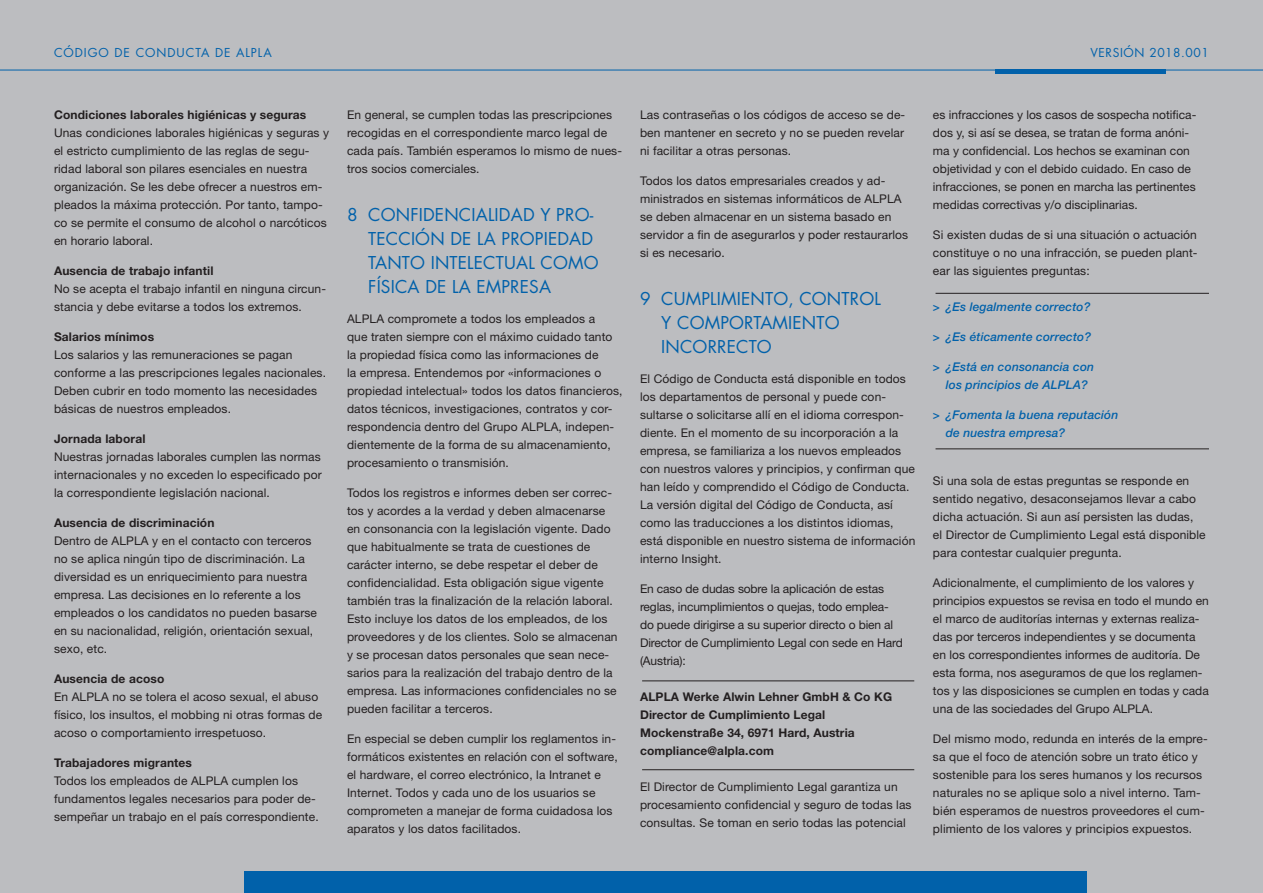
<style>
.page{position:relative;width:1263px;height:893px;background:#bcbdc0}
.page>*{position:absolute;margin:0;border:0;box-sizing:border-box;transform-origin:0 0}
.t1{font:17.25px/24px "Futura Std";letter-spacing:.01em;color:#0161aa}
.t2{font:12px/18px "Helvetica Neue LT Std";letter-spacing:.01em;color:#231f20}
.t3{font:700 12px/18px "Helvetica Neue LT Std";letter-spacing:.01em;color:#231f20}
.t4{font:12px/18px "Helvetica Neue LT Std";letter-spacing:-.01em;color:#231f20}
.t5{font:italic 500 12px/18px "Helvetica Neue LT Std";letter-spacing:.01em;color:#0161aa;text-align:center}
.t6{font:12px "Futura Std";letter-spacing:.08em;color:#0161aa}
.t7{font:12px "Futura Std";letter-spacing:.05em;color:#0161aa}
</style>
<div class="page">
<hr style="left:0;top:70px;width:1263px;height:1px;background:#0161aa">
<hr style="left:996px;top:70px;width:170px;height:4px;background:#0161aa">
<div style="left:244px;top:872px;width:842px;height:21px;background:#0161aa"></div>
<hr style="left:935px;top:293px;width:274px;height:1px;background:#231f20">
<hr style="left:935px;top:449px;width:274px;height:1px;background:#231f20">
<hr style="left:642px;top:681px;width:272px;height:1px;background:#231f20">
<hr style="left:642px;top:769px;width:272px;height:1px;background:#231f20">
<p class="t6" style="left:54px;top:45px;width:219px">CÓDIGO DE CONDUCTA DE ALPLA</p>
<p class="t7" style="left:1090px;top:45px;width:120px">VERSIÓN 2018.001</p>
<p class="t3" style="left:54px;top:106px;width:254px">Condiciones laborales higiénicas y seguras</p>
<p class="t2" style="left:54px;top:124px;width:277px">Unas condiciones laborales higiénicas y seguras y el estricto cumplimiento de las reglas de segu&shy;ridad laboral son pilares esenciales en nuestra organización. Se les debe ofrecer a nuestros em&shy;pleados la máxima protección. Por tanto, tampo&shy;co se permite el consumo de alcohol o narcóticos en horario laboral.</p>
<p class="t3" style="left:54px;top:262px;width:161px">Ausencia de trabajo infantil</p>
<p class="t2" style="left:54px;top:280px;width:274px">No se acepta el trabajo infantil en ninguna circun&shy;stancia y debe evitarse a todos los extremos.</p>
<p class="t3" style="left:54px;top:328px;width:102px">Salarios mínimos</p>
<p class="t2" style="left:54px;top:346px;width:274px">Los salarios y las remuneraciones se pagan conforme a las prescripciones legales nacionales.<br>Deben cubrir en todo momento las necesidades básicas de nuestros empleados.</p>
<p class="t3" style="left:54px;top:430px;width:93px">Jornada laboral</p>
<p class="t2" style="left:54px;top:448px;width:269px;text-align:justify">Nuestras jornadas laborales cumplen las normas internacionales y no exceden lo especificado por la correspondiente legislación nacional.</p>
<p class="t3" style="left:54px;top:514px;width:162px">Ausencia de discriminación</p>
<p class="t2" style="left:54px;top:532px;width:265px">Dentro de ALPLA y en el contacto con terceros no se aplica ningún tipo de discriminación. La diversidad es un enriquecimiento para nuestra empresa. Las decisiones en lo referente a los empleados o los candidatos no pueden basarse en su nacionalidad, religión, orientación sexual, sexo, etc.</p>
<p class="t3" style="left:54px;top:670px;width:112px">Ausencia de acoso</p>
<p class="t2" style="left:54px;top:688px;width:270px">En ALPLA no se tolera el acoso sexual, el abuso físico, los insultos, el mobbing ni otras formas de acoso o comportamiento irrespetuoso.</p>
<p class="t3" style="left:54px;top:754px;width:140px">Trabajadores migrantes</p>
<p class="t2" style="left:54px;top:772px;width:266px">Todos los empleados de ALPLA cumplen los fundamentos legales necesarios para poder de&shy;sempeñar un trabajo en el país correspondiente.</p>
<p class="t2" style="left:347px;top:106px;width:277px">En general, se cumplen todas las prescripciones recogidas en el correspondiente marco legal de cada país. También esperamos lo mismo de nues&shy;tros socios comerciales.</p>
<h1 class="t1" style="left:368px;top:203px;width:232px;text-indent:-21px">8 CONFIDENCIALIDAD Y PRO-<br>TECCIÓN DE LA PROPIEDAD<br>TANTO INTELECTUAL COMO<br>FÍSICA DE LA EMPRESA</h1>
<p class="t2" style="left:347px;top:310px;width:277px">ALPLA compromete a todos los empleados a<br>que traten siempre con el máximo cuidado tanto la propiedad física como las informaciones de<br>la empresa. Entendemos por «informaciones o propiedad intelectual» todos los datos financieros, datos técnicos, investigaciones, contratos y cor&shy;respondencia dentro del Grupo ALPLA, indepen&shy;dientemente de la forma de su almacenamiento, procesamiento o transmisión.</p>
<p class="t2" style="left:347px;top:484px;width:272px">Todos los registros e informes deben ser correc&shy;tos y acordes a la verdad y deben almacenarse en consonancia con la legislación vigente. Dado que habitualmente se trata de cuestiones de carácter interno, se debe respetar el deber de confidencialidad. Esta obligación sigue vigente también tras la finalización de la relación laboral.<br>Esto incluye los datos de los empleados, de los proveedores y de los clientes. Solo se almacenan y se procesan datos personales que sean nece&shy;sarios para la realización del trabajo dentro de la empresa. Las informaciones confidenciales no se pueden facilitar a terceros.</p>
<p class="t2" style="left:347px;top:730px;width:272px">En especial se deben cumplir los reglamentos in&shy;formáticos existentes en relación con el software, el hardware, el correo electrónico, la Intranet e Internet. Todos y cada uno de los usuarios se comprometen a manejar de forma cuidadosa los aparatos y los datos facilitados.</p>
<p class="t2" style="left:640px;top:106px;width:267px;text-align:justify">Las contraseñas o los códigos de acceso se de&shy;ben mantener en secreto y no se pueden revelar ni facilitar a otras personas.</p>
<p class="t2" style="left:640px;top:172px;width:270px">Todos los datos empresariales creados y ad&shy;ministrados en sistemas informáticos de ALPLA se deben almacenar en un sistema basado en servidor a fin de asegurarlos y poder restaurarlos si es necesario.</p>
<h1 class="t1" style="left:661px;top:287px;width:221px;text-indent:-21px">9 CUMPLIMIENTO, CONTROL<br>Y COMPORTAMIENTO<br>INCORRECTO</h1>
<p class="t2" style="left:640px;top:370px;width:277px">El Código de Conducta está disponible en todos los departamentos de personal y puede con&shy;sultarse o solicitarse allí en el idioma correspon&shy;diente. En el momento de su incorporación a la empresa, se familiariza a los nuevos empleados con nuestros valores y principios, y confirman que han leído y comprendido el Código de Conducta.<br>La versión digital del Código de Conducta, así como las traducciones a los distintos idiomas, está disponible en nuestro sistema de información interno Insight.</p>
<p class="t4" style="left:640px;top:580px;width:264px">En caso de dudas sobre la aplicación de estas reglas, incumplimientos o quejas, todo emplea&shy;do puede dirigirse a su superior directo o bien al Director de Cumplimiento Legal con sede en Hard (Austria):</p>
<p class="t3" style="left:640px;top:688px;width:254px">ALPLA Werke Alwin Lehner GmbH &amp; Co KG<br>Director de Cumplimiento Legal<br>Mockenstraße 34, 6971 Hard, Austria compliance@alpla.com</p>
<p class="t2" style="left:640px;top:778px;width:273px">El Director de Cumplimiento Legal garantiza un procesamiento confidencial y seguro de todas las consultas. Se toman en serio todas las potencial</p>
<p class="t2" style="left:933px;top:106px;width:265px">es infracciones y los casos de sospecha notifica&shy;dos y, si así se desea, se tratan de forma anóni&shy;ma y confidencial. Los hechos se examinan con objetividad y con el debido cuidado. En caso de infracciones, se ponen en marcha las pertinentes medidas correctivas y/o disciplinarias.</p>
<p class="t2" style="left:933px;top:226px;width:266px;text-align:justify">Si existen dudas de si una situación o actuación constituye o no una infracción, se pueden plant&shy;ear las siguientes preguntas:</p>
<p class="t5" style="left:933px;top:298px;width:159px">&gt; ¿Es legalmente correcto?</p>
<p class="t5" style="left:933px;top:328px;width:160px">&gt; ¿Es éticamente correcto?</p>
<p class="t5" style="left:933px;top:358px;width:163px">&gt; ¿Está en consonancia con los principios de ALPLA?</p>
<p class="t5" style="left:946px;top:406px;width:174px;text-align:left;text-indent:-13px">&gt; ¿Fomenta la buena reputación de nuestra empresa?</p>
<p class="t2" style="left:933px;top:472px;width:274px">Si una sola de estas preguntas se responde en sentido negativo, desaconsejamos llevar a cabo dicha actuación. Si aun así persisten las dudas,<br>el Director de Cumplimiento Legal está disponible para contestar cualquier pregunta.</p>
<p class="t2" style="left:933px;top:574px;width:277px">Adicionalmente, el cumplimiento de los valores y principios expuestos se revisa en todo el mundo en el marco de auditorías internas y externas realiza&shy;das por terceros independientes y se documenta en los correspondientes informes de auditoría. De esta forma, nos aseguramos de que los reglamen&shy;tos y las disposiciones se cumplen en todas y cada una de las sociedades del Grupo ALPLA.</p>
<p class="t2" style="left:933px;top:730px;width:276px">Del mismo modo, redunda en interés de la empre&shy;sa que el foco de atención sobre un trato ético y sostenible para los seres humanos y los recursos naturales no se aplique solo a nivel interno. Tam&shy;bién esperamos de nuestros proveedores el cum&shy;plimiento de los valores y principios expuestos.</p>
</div>
